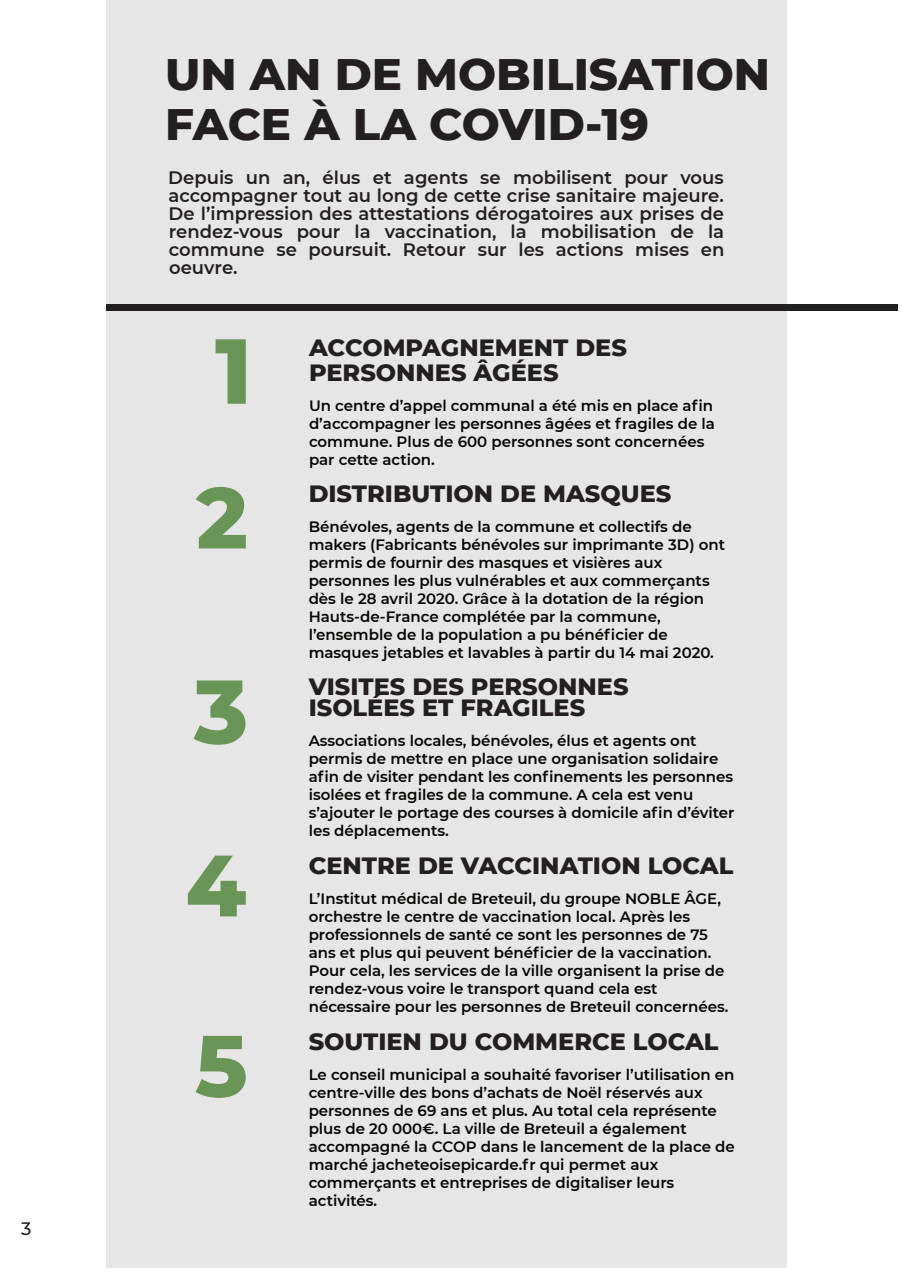
<style>
.page{position:relative;width:902px;height:1272px;background:#fff}
.page>*{position:absolute;margin:0;border:0;box-sizing:border-box;transform-origin:0 0}
.t1{font:800 92.1px "Montserrat";color:#699557}
.t2{font:800 90px "Montserrat";color:#699557}
.t3{font:800 86.85px "Montserrat";color:#699557}
.t4{font:800 86.1px "Montserrat";color:#699557}
.t5{font:800 45px/49.5px "Montserrat";color:#231f20}
.t6{font:800 24px/25.5px "Montserrat";color:#231f20}
.t7{font:600 18px/18px "Montserrat";color:#231f20;text-align:justify}
.t8{font:500 18px "Montserrat";color:#231f20}
.t9{font:600 15px/18px "Montserrat";color:#040503}
</style>
<div class="page">
<div style="left:106px;top:0;width:680px;height:1267px;background:#e7e6e6"></div>
<div style="left:106px;top:305px;width:791px;height:6px;background:#231f20"></div>
<p class="t8" style="left:21px;top:1216px;width:12px">3</p>
<h3 class="t5" style="left:165px;top:47px;width:606px">UN AN DE MOBILISATION<br>FACE À LA COVID-19</h3>
<p class="t7" style="left:168px;top:167px;width:557px">Depuis un an, élus et agents se mobilisent pour vous accompagner tout au long de cette crise sanitaire majeure.<br>De l’impression des attestations dérogatoires aux prises de rendez-vous pour la vaccination, la mobilisation de la commune se poursuit. Retour sur les actions mises en oeuvre.</p>
<h1 class="t1" style="left:215px;top:303px;width:39px">1</h1>
<h3 class="t4" style="left:196px;top:454px;width:53px">2</h3>
<h2 class="t2" style="left:194px;top:645px;width:56px">3</h2>
<h3 class="t3" style="left:185px;top:821px;width:62px">4</h3>
<h3 class="t6" style="left:309px;top:333px;width:319px">ACCOMPAGNEMENT DES<br>PERSONNES ÂGÉES</h3>
<p class="t9" style="left:309px;top:396px;width:407px">Un centre d’appel communal a été mis en place afin d’accompagner les personnes âgées et fragiles de la commune. Plus de 600 personnes sont concernées par cette action.</p>
<h3 class="t6" style="left:308px;top:479px;width:364px">DISTRIBUTION DE MASQUES</h3>
<p class="t9" style="left:308px;top:517px;width:418px">Bénévoles, agents de la commune et collectifs de makers (Fabricants bénévoles sur imprimante 3D) ont permis de fournir des masques et visières aux personnes les plus vulnérables et aux commerçants dès le 28 avril 2020. Grâce à la dotation de la région Hauts-de-France complétée par la commune, l’ensemble de la population a pu bénéficier de masques jetables et lavables à partir du 14 mai 2020.</p>
<h3 class="t6" style="left:308px;top:674px;width:321px;line-height:21px">VISITES DES PERSONNES<br>ISOLÉES ET FRAGILES</h3>
<p class="t9" style="left:308px;top:731px;width:427px">Associations locales, bénévoles, élus et agents ont permis de mettre en place une organisation solidaire afin de visiter pendant les confinements les personnes isolées et fragiles de la commune. A cela est venu s’ajouter le portage des courses à domicile afin d’éviter les déplacements.</p>
<h3 class="t6" style="left:308px;top:850px;width:426px">CENTRE DE VACCINATION LOCAL</h3>
<p class="t9" style="left:308px;top:888px;width:421px">L’Institut médical de Breteuil, du groupe NOBLE ÂGE, orchestre le centre de vaccination local. Après les professionnels de santé ce sont les personnes de 75 ans et plus qui peuvent bénéficier de la vaccination.<br>Pour cela, les services de la ville organisent la prise de rendez-vous voire le transport quand cela est nécessaire pour les personnes de Breteuil concernées.</p>
<h3 class="t3" style="left:195px;top:1002px;width:54px">5</h3>
<h3 class="t6" style="left:308px;top:1027px;width:411px">SOUTIEN DU COMMERCE LOCAL</h3>
<p class="t9" style="left:308px;top:1065px;width:427px">Le conseil municipal a souhaité favoriser l’utilisation en centre-ville des bons d’achats de Noël réservés aux personnes de 69 ans et plus. Au total cela représente plus de 20 000€. La ville de Breteuil a également accompagné la CCOP dans le lancement de la place de marché jacheteoisepicarde.fr qui permet aux commerçants et entreprises de digitaliser leurs activités.</p>
</div>
